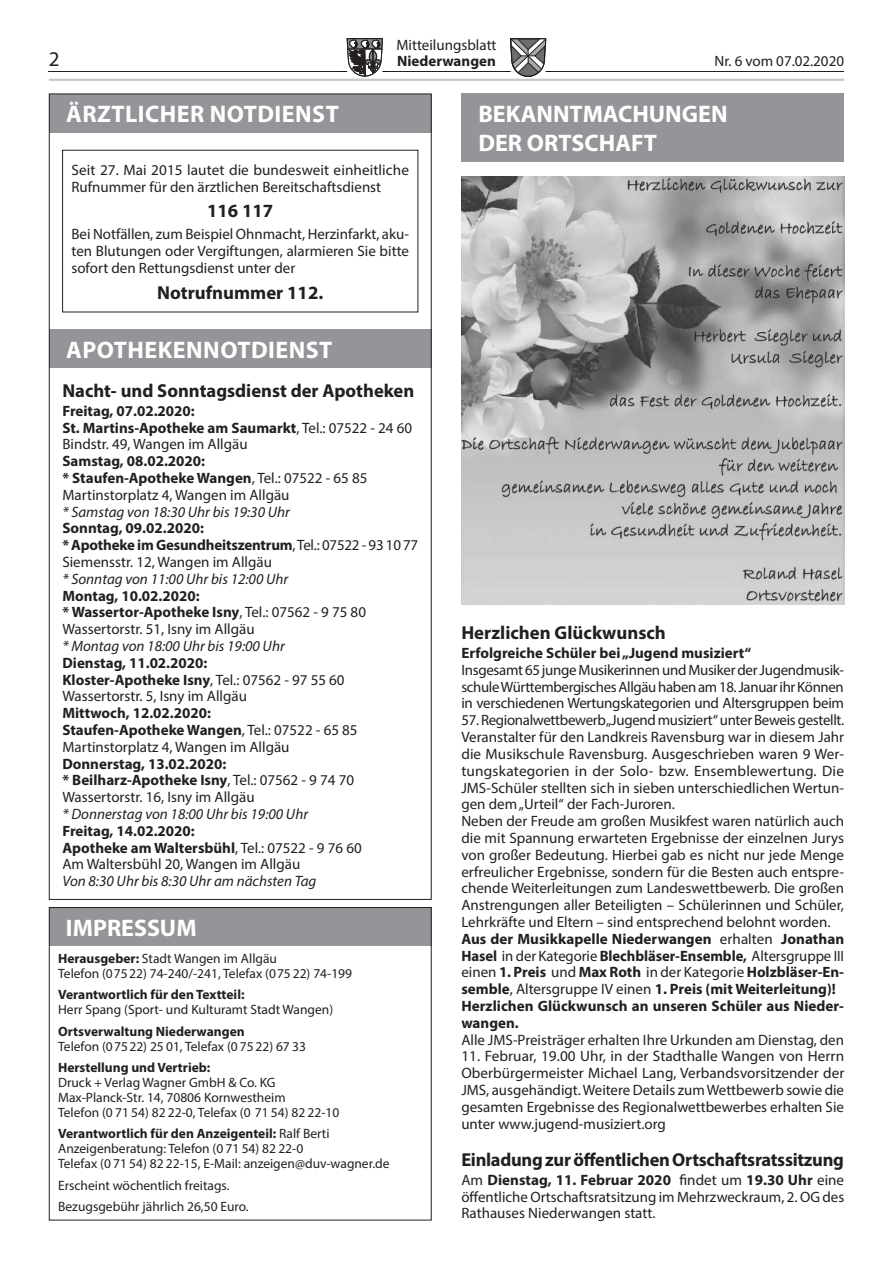
<style>
.page{position:relative;width:893px;height:1263px;background:#fff}
.page>*{position:absolute;margin:0;border:0;box-sizing:border-box;transform-origin:0 0}
.t1{font:700 24px/28.8px "Myriad Pro";color:#fff}
.t2{font:700 24px "Myriad Pro";letter-spacing:.02em;color:#fff}
.t3{font:21px "Myriad Pro";color:#231f20}
.t4{font:700 18.75px "Myriad Pro";color:#231f20}
.t5{font:15px/16.8px "Myriad Pro";color:#231f20}
.t6{font:700 15px/16.8px "Myriad Pro";color:#231f20}
.t7{font:italic 15px "Myriad Pro";color:#231f20}
.t8{font:13.5px/15px "Myriad Pro";color:#231f20}
.t9{font:700 13.5px "Myriad Pro";color:#231f20}
.s1{font-weight:400}
.s2{font-weight:700}
</style>
<div class="page">
<hr style="left:49px;top:71px;width:795px;height:1px;background:#231f20">
<svg style="left:347px;top:38px;width:36px;height:39px"></svg>
<svg style="left:510px;top:38px;width:36px;height:39px"></svg>
<hr style="left:49px;top:79px;width:795px;height:2px;background:#c7c8ca">
<div style="left:461px;top:93px;width:383px;height:68px;background:#939598"></div>
<img style="left:461px;top:177px;width:383px;height:427px">
<div style="left:49px;top:94px;width:383px;height:39px;background:#939598"></div>
<div style="left:49px;top:330px;width:383px;height:38px;background:#939598"></div>
<div style="left:49px;top:908px;width:383px;height:38px;background:#939598"></div>
<div style="left:49px;top:907px;width:383px;height:313px;border:1px solid #231f20"></div>
<p class="t5" style="left:396px;top:36px;width:102px">Mitteilungsblatt</p>
<h2 class="t3" style="left:49px;top:46px;width:12px">2</h2>
<p class="t6" style="left:397px;top:52px;width:100px">Niederwangen</p>
<p class="t5" style="left:714px;top:52px;width:131px">Nr. 6 vom 07.02.2020</p>
<h1 class="t1" style="left:478px;top:98px;width:251px">BEKANNTMACHUNGEN<br>DER ORTSCHAFT</h1>
<h1 class="t2" style="left:66px;top:99px;width:274px">ÄRZTLICHER NOTDIENST</h1>
<p class="t5" style="left:71px;top:161px;width:339px;line-height:17.2px">Seit 27. Mai 2015 lautet die bundesweit einheitliche<br>Rufnummer für den ärztlichen Bereitschaftsdienst</p>
<p class="t4" style="left:207px;top:199px;width:68px">116 117</p>
<p class="t5" style="left:71px;top:225px;width:339px;line-height:17.2px;text-align:justify">Bei Notfällen, zum Beispiel Ohnmacht, Herzinfarkt, aku&shy;ten Blutungen oder Vergiftungen, alarmieren Sie bitte sofort den Rettungsdienst unter der</p>
<p class="t4" style="left:157px;top:280px;width:168px">Notrufnummer 112.</p>
<h1 class="t2" style="left:66px;top:334px;width:268px">APOTHEKENNOTDIENST</h1>
<p class="t4" style="left:62px;top:378px;width:353px">Nacht- und Sonntagsdienst der Apotheken</p>
<p class="t6" style="left:62px;top:402px;width:351px">Freitag, 07.02.2020:<br>St. Martins-Apotheke am Saumarkt<span class="s1">, Tel.: 07522 - 24 60<br>Bindstr. 49, Wangen im Allgäu</span></p>
<p class="t5" style="left:62px;top:453px;width:307px"><span class="s2">Samstag, 08.02.2020:<br>* Staufen-Apotheke Wangen</span>, Tel.: 07522 - 65 85<br>Martinstorplatz 4, Wangen im Allgäu</p>
<p class="t7" style="left:62px;top:502px;width:229px">* Samstag von 18:30 Uhr bis 19:30 Uhr</p>
<p class="t6" style="left:62px;top:519px;width:357px">Sonntag, 09.02.2020:<br>* Apotheke im Gesundheitszentrum<span class="s1">, Tel.: 07522 - 93 10 77<br>Siemensstr. 12, Wangen im Allgäu</span></p>
<p class="t7" style="left:62px;top:569px;width:227px">* Sonntag von 11:00 Uhr bis 12:00 Uhr</p>
<p class="t5" style="left:62px;top:587px;width:305px"><span class="s2">Montag, 10.02.2020:<br>* Wassertor-Apotheke Isny</span>, Tel.: 07562 - 9 75 80<br>Wassertorstr. 51, Isny im Allgäu</p>
<p class="t7" style="left:62px;top:637px;width:224px">* Montag von 18:00 Uhr bis 19:00 Uhr</p>
<p class="t5" style="left:62px;top:654px;width:284px"><span class="s2">Dienstag, 11.02.2020:<br>Kloster-Apotheke Isny</span>, Tel.: 07562 - 97 55 60<br>Wassertorstr. 5, Isny im Allgäu</p>
<p class="t5" style="left:62px;top:705px;width:297px"><span class="s2">Mittwoch, 12.02.2020:<br>Staufen-Apotheke Wangen</span>, Tel.: 07522 - 65 85<br>Martinstorplatz 4, Wangen im Allgäu</p>
<p class="t5" style="left:62px;top:755px;width:293px"><span class="s2">Donnerstag, 13.02.2020:<br>* Beilharz-Apotheke Isny</span>, Tel.: 07562 - 9 74 70<br>Wassertorstr. 16, Isny im Allgäu</p>
<p class="t7" style="left:62px;top:805px;width:247px">* Donnerstag von 18:00 Uhr bis 19:00 Uhr</p>
<p class="t5" style="left:62px;top:822px;width:301px"><span class="s2">Freitag, 14.02.2020:<br>Apotheke am Waltersbühl</span>, Tel.: 07522 - 9 76 60<br>Am Waltersbühl 20, Wangen im Allgäu</p>
<p class="t7" style="left:62px;top:872px;width:256px">Von 8:30 Uhr bis 8:30 Uhr am nächsten Tag</p>
<h1 class="t1" style="left:66px;top:912px;width:132px">IMPRESSUM</h1>
<p class="t8" style="left:58px;top:951px;width:295px"><span class="s2">Herausgeber:</span> Stadt Wangen im Allgäu<br>Telefon (07522) 74-240/-241, Telefax (075 22) 74-199</p>
<p class="t9" style="left:58px;top:986px;width:188px">Verantwortlich für den Textteil:</p>
<p class="t8" style="left:58px;top:1002px;width:277px">Herr Spang (Sport- und Kulturamt Stadt Wangen)</p>
<p class="t9" style="left:58px;top:1022px;width:188px">Ortsverwaltung Niederwangen</p>
<p class="t8" style="left:58px;top:1038px;width:249px">Telefon (07522) 25 01, Telefax (0 75 22) 67 33</p>
<p class="t9" style="left:58px;top:1059px;width:154px">Herstellung und Vertrieb:</p>
<p class="t8" style="left:58px;top:1075px;width:283px">Druck + Verlag Wagner GmbH &amp; Co. KG<br>Max-Planck-Str. 14, 70806 Kornwestheim<br>Telefon (0 71 54) 82 22-0, Telefax (0 71 54) 82 22-10</p>
<p class="t8" style="left:58px;top:1126px;width:333px"><span class="s2">Verantwortlich für den Anzeigenteil:</span> Ralf Berti<br>Anzeigenberatung: Telefon (0 71 54) 82 22-0<br>Telefax (0 71 54) 82 22-15, E-Mail: anzeigen@duv-wagner.de</p>
<p class="t8" style="left:58px;top:1174px;width:192px;line-height:21.5px">Erscheint wöchentlich freitags.<br>Bezugsgebühr jährlich 26,50 Euro.</p>
<p class="t4" style="left:461px;top:621px;width:206px">Herzlichen Glückwunsch</p>
<p class="t6" style="left:461px;top:644px;width:291px">Erfolgreiche Schüler bei „Jugend musiziert“</p>
<p class="t5" style="left:461px;top:661px;width:384px;text-align:justify">Insgesamt 65 junge Musikerinnen und Musiker der Jugendmusik&shy;schule Württembergisches Allgäu haben am 18. Januar ihr Können in verschiedenen Wertungskategorien und Altersgruppen beim</p>
<p class="t5" style="left:461px;top:712px;width:384px">57. Regionalwettbewerb „Jugend musiziert“ unter Beweis gestellt.<br>Veranstalter für den Landkreis Ravensburg war in diesem Jahr die Musikschule Ravensburg. Ausgeschrieben waren 9 Wer&shy;tungskategorien in der Solo- bzw. Ensemblewertung. Die JMS-Schüler stellten sich in sieben unterschiedlichen Wertun&shy;gen dem „Urteil“ der Fach-Juroren.<br>Neben der Freude am großen Musikfest waren natürlich auch die mit Spannung erwarteten Ergebnisse der einzelnen Jurys von großer Bedeutung. Hierbei gab es nicht nur jede Menge erfreulicher Ergebnisse, sondern für die Besten auch entspre&shy;chende Weiterleitungen zum Landeswettbewerb. Die großen Anstrengungen aller Beteiligten – Schülerinnen und Schüler, Lehrkräfte und Eltern – sind entsprechend belohnt worden.<br><span class="s2">Aus der Musikkapelle Niederwangen</span> erhalten <span class="s2">Jonathan Hasel</span> in der Kategorie <span class="s2">Blechbläser-Ensemble,</span> Altersgruppe III einen <span class="s2">1. Preis</span> und <span class="s2">Max Roth</span> in der Kategorie <span class="s2">Holzbläser-En&shy;semble</span>, Altersgruppe IV einen <span class="s2">1. Preis (mit Weiterleitung)!<br>Herzlichen Glückwunsch an unseren Schüler aus Nieder&shy;wangen.</span></p>
<p class="t5" style="left:461px;top:1031px;width:384px">Alle JMS-Preisträger erhalten Ihre Urkunden am Dienstag, den</p>
<p class="t5" style="left:461px;top:1048px;width:384px;text-align:justify">11. Februar, 19.00 Uhr, in der Stadthalle Wangen von Herrn Oberbürgermeister Michael Lang, Verbandsvorsitzender der JMS, ausgehändigt. Weitere Details zum Wettbewerb sowie die gesamten Ergebnisse des Regionalwettbewerbes erhalten Sie unter www.jugend-musiziert.org</p>
<p class="t4" style="left:461px;top:1147px;width:384px">Einladung zur öffentlichen Ortschaftsratssitzung</p>
<p class="t5" style="left:461px;top:1171px;width:384px;text-align:justify">Am <span class="s2">Dienstag, 11. Februar 2020</span> findet um <span class="s2">19.30 Uhr</span> eine öffentliche Ortschaftsratsitzung im Mehrzweckraum, 2. OG des Rathauses Niederwangen statt.</p>
</div>
